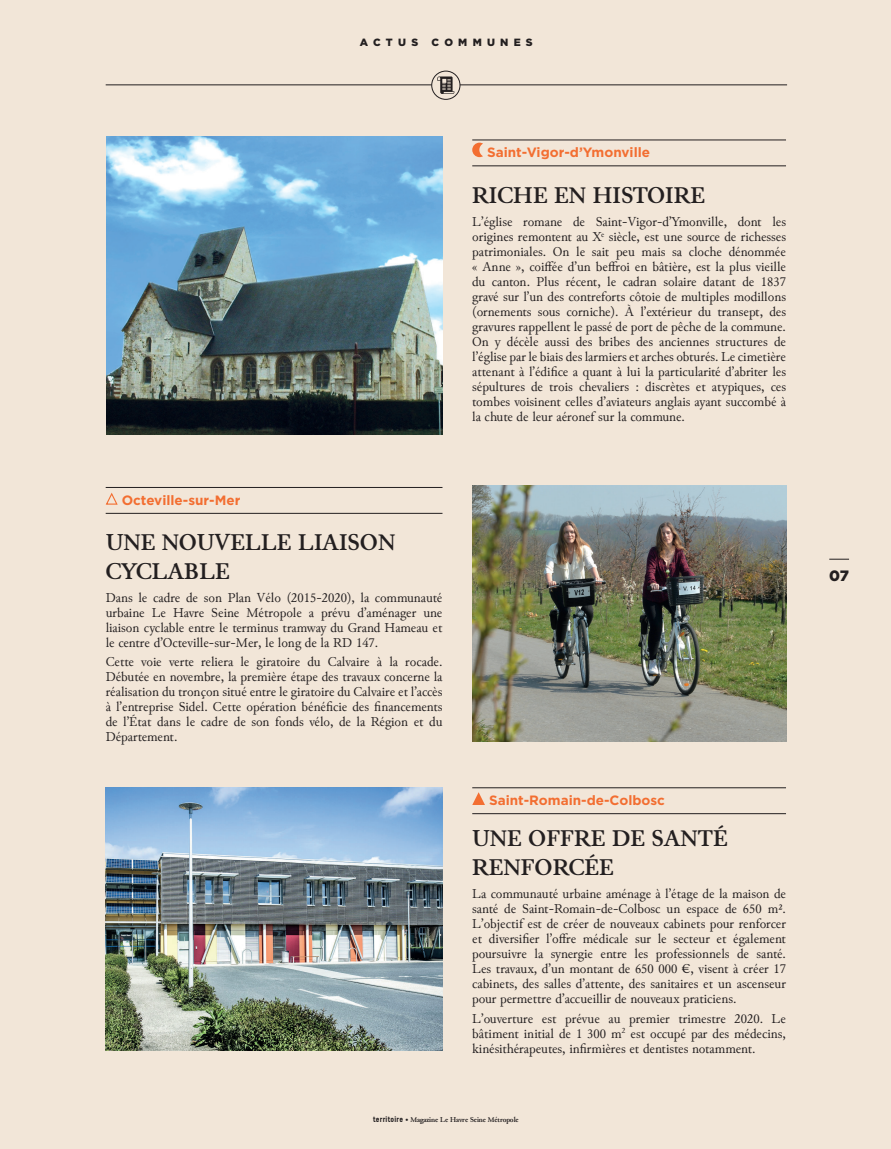
<style>
.page{position:relative;width:891px;height:1149px;background:#f2e6d8}
.page>*{position:absolute;margin:0;border:0;box-sizing:border-box;transform-origin:0 0}
.t1{font:700 24px/28.5px "Junicode";color:#231f20}
.t2{font:900 15px "Gotham HTF";color:#231f20}
.t3{font:13.5px/15px "Junicode";color:#231f20;text-align:justify}
.t4{font:700 13.5px "Gotham HTF";color:#f36e31}
.t5{font:900 10.5px "Gotham HTF";letter-spacing:.5em;color:#231f20}
.t6{font:700 7.5px "Junicode";letter-spacing:-.01em;color:#231f20}
.s1{font-family:"Reglo"}
</style>
<div class="page">
<hr style="left:472px;top:140px;width:314px;height:1px;background:#231f20">
<hr style="left:472px;top:166px;width:314px;height:1px;background:#231f20">
<svg style="left:472px;top:143px;width:11px;height:14px"></svg>
<hr style="left:106px;top:487px;width:336px;height:1px;background:#231f20">
<hr style="left:106px;top:513px;width:336px;height:1px;background:#231f20">
<svg style="left:105px;top:492px;width:13px;height:13px"></svg>
<hr style="left:472px;top:787px;width:314px;height:1px;background:#231f20">
<hr style="left:472px;top:813px;width:314px;height:1px;background:#231f20">
<svg style="left:472px;top:792px;width:13px;height:13px"></svg>
<img style="left:106px;top:136px;width:336px;height:298px">
<img style="left:106px;top:787px;width:336px;height:264px">
<img style="left:472px;top:485px;width:314px;height:256px">
<svg style="left:829px;top:559px;width:20px;height:1px"></svg>
<hr style="left:106px;top:85px;width:681px;height:1px;background:#231f20">
<div style="left:432px;top:71px;width:28px;height:28px;background:#f2e6d8;border-radius:50%"></div>
<div style="left:432px;top:71px;width:28px;height:29px;border:1px solid #231f20;border-radius:50%"></div>
<svg style="left:437px;top:76px;width:17px;height:18px"></svg>
<p class="t5" style="left:360px;top:37px;width:60px">ACTUS</p>
<p class="t5" style="left:432px;top:37px;width:103px">COMMUNES</p>
<p class="t4" style="left:122px;top:492px;width:120px">Octeville-sur-Mer</p>
<h1 class="t1" style="left:106px;top:529px;width:291px">UNE NOUVELLE LIAISON<br>CYCLABLE</h1>
<p class="t3" style="left:106px;top:591px;width:338px">Dans le cadre de son Plan Vélo (2015-2020), la communauté urbaine Le Havre Seine Métropole a prévu d’aménager une liaison cyclable entre le terminus tramway du Grand Hameau et le centre d’Octeville-sur-Mer, le long de la RD 147.</p>
<p class="t3" style="left:106px;top:655px;width:338px">Cette voie verte reliera le giratoire du Calvaire à la rocade.<br>Débutée en novembre, la première étape des travaux concerne la réalisation du tronçon situé entre le giratoire du Calvaire et l’accès à l’entreprise Sidel. Cette opération bénéficie des financements de l’État dans le cadre de son fonds vélo, de la Région et du Département.</p>
<p class="t4" style="left:487px;top:145px;width:165px">Saint-Vigor-d’Ymonville</p>
<h1 class="t1" style="left:472px;top:181px;width:234px">RICHE EN HISTOIRE</h1>
<p class="t3" style="left:472px;top:215px;width:315px">L’église romane de Saint-Vigor-d’Ymonville, dont les origines remontent au X<sup>e</sup> siècle, est une source de richesses patrimoniales. On le sait peu mais sa cloche dénommée « Anne », coiffée d’un beffroi en bâtière, est la plus vieille du canton. Plus récent, le cadran solaire datant de 1837 gravé sur l’un des contreforts côtoie de multiples modillons (ornements sous corniche). À l’extérieur du transept, des gravures rappellent le passé de port de pêche de la commune.<br>On y décèle aussi des bribes des anciennes structures de l’église par le biais des larmiers et arches obturés. Le cimetière attenant à l’édifice a quant à lui la particularité d’abriter les sépultures de trois chevaliers : discrètes et atypiques, ces tombes voisinent celles d’aviateurs anglais ayant succombé à la chute de leur aéronef sur la commune.</p>
<p class="t4" style="left:489px;top:792px;width:177px">Saint-Romain-de-Colbosc</p>
<h1 class="t1" style="left:472px;top:825px;width:257px">UNE OFFRE DE SANTÉ<br>RENFORCÉE</h1>
<p class="t3" style="left:472px;top:887px;width:315px">La communauté urbaine aménage à l’étage de la maison de santé de Saint-Romain-de-Colbosc un espace de 650 m².<br>L’objectif est de créer de nouveaux cabinets pour renforcer et diversifier l’offre médicale sur le secteur et également poursuivre la synergie entre les professionnels de santé.<br>Les travaux, d’un montant de 650 000 €, visent à créer 17 cabinets, des salles d’attente, des sanitaires et un ascenseur pour permettre d’accueillir de nouveaux praticiens.</p>
<p class="t3" style="left:472px;top:1011px;width:315px">L’ouverture est prévue au premier trimestre 2020. Le bâtiment initial de 1 300 m<sup>2</sup> est occupé par des médecins, kinésithérapeutes, infirmières et dentistes notamment.</p>
<p class="t6" style="left:373px;top:1114px;width:147px"><span class="s1">territoire •</span> Magazine Le Havre Seine Métropole</p>
<p class="t2" style="left:829px;top:567px;width:21px">07</p>
</div>
